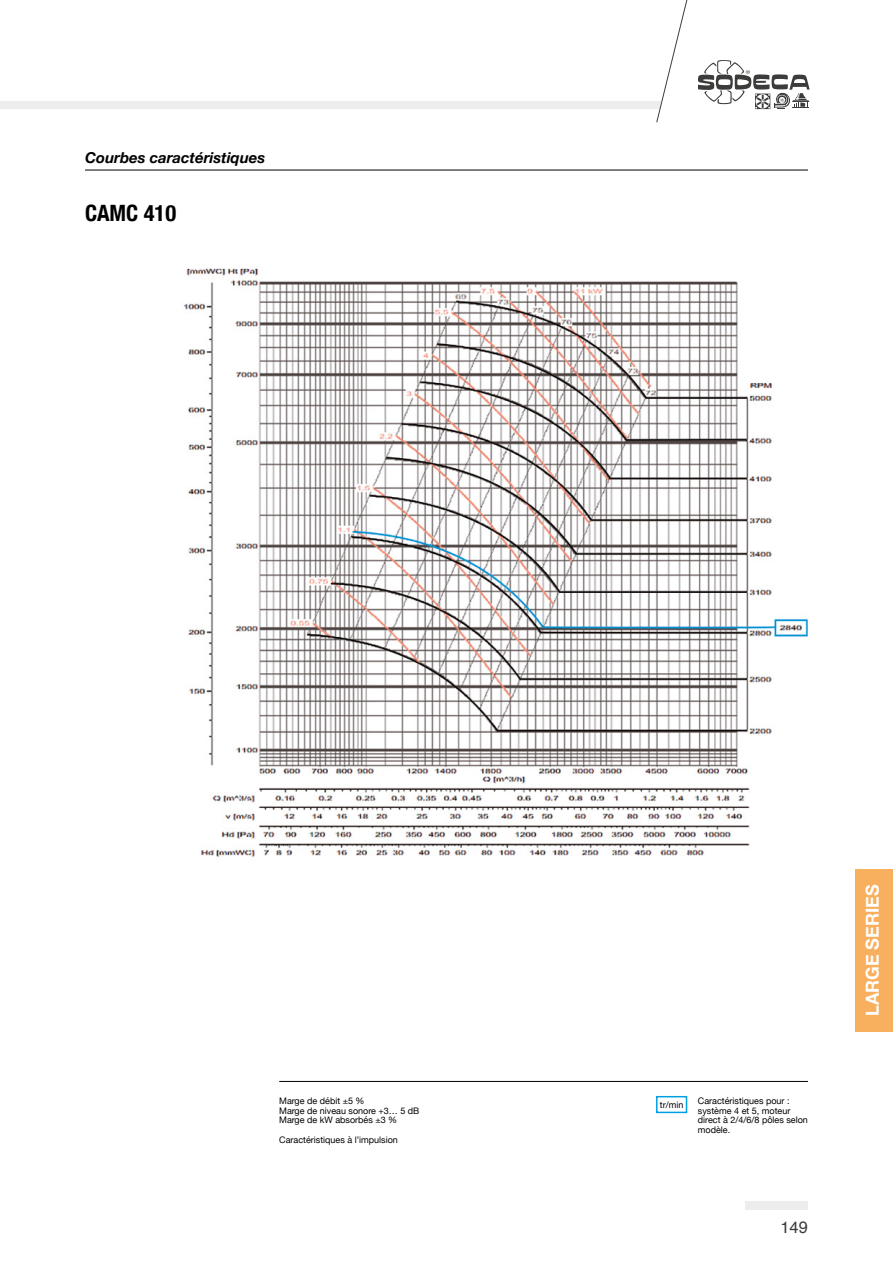
<style>
.page{position:relative;width:893px;height:1263px;background:#fff}
.page>*{position:absolute;margin:0;border:0;box-sizing:border-box;transform-origin:0 0}
.t1{font:700 condensed 22.5px "Helvetica Neue";color:#000}
.t2{font:700 18px "Helvetica Neue";color:#fff}
.t3{font:16.5px "Helvetica";color:#3c3c3b}
.t4{font:italic 700 15px "Helvetica Neue";color:#000}
.t5{font:9px/9.8px "Helvetica Neue";color:#000}
</style>
<div class="page">
<div style="left:746px;top:1202px;width:62px;height:8px;background:#ededed"></div>
<svg style="left:0;top:0;width:688px;height:123px"></svg>
<svg style="left:698px;top:60px;width:112px;height:49px"></svg>
<div style="left:855px;top:869px;width:38px;height:162px;background:#f8af5e"></div>
<img style="left:183px;top:268px;width:625px;height:589px">
<hr style="left:85px;top:170px;width:723px;height:1px;background:#000">
<hr style="left:279px;top:1081px;width:529px;height:1px;background:#000">
<div style="left:656px;top:1096px;width:31px;height:17px;border:2px solid #009fe3"></div>
<h3 class="t4" style="left:85px;top:146px;width:182px">Courbes caractéristiques</h3>
<h1 class="t1" style="left:85px;top:194px;width:93px">CAMC 410</h1>
<p class="t5" style="left:279px;top:1096px;width:142px">Marge de débit ±5 %<br>Marge de niveau sonore +3… 5 dB<br>Marge de kW absorbés ±3 %</p>
<p class="t5" style="left:279px;top:1135px;width:120px">Caractéristiques à l’impulsion</p>
<p class="t5" style="left:660px;top:1100px;width:25px">tr/min</p>
<p class="t5" style="left:698px;top:1096px;width:111px">Caractéristiques pour : système 4 et 5, moteur direct à 2/4/6/8 pôles selon modèle.</p>
<h3 class="t3" style="left:780px;top:1214px;width:29px">149</h3>
<h2 class="t2" style="left:858px;top:1016px;width:133px;rotate:-90deg">LARGE SERIES</h2>
</div>
